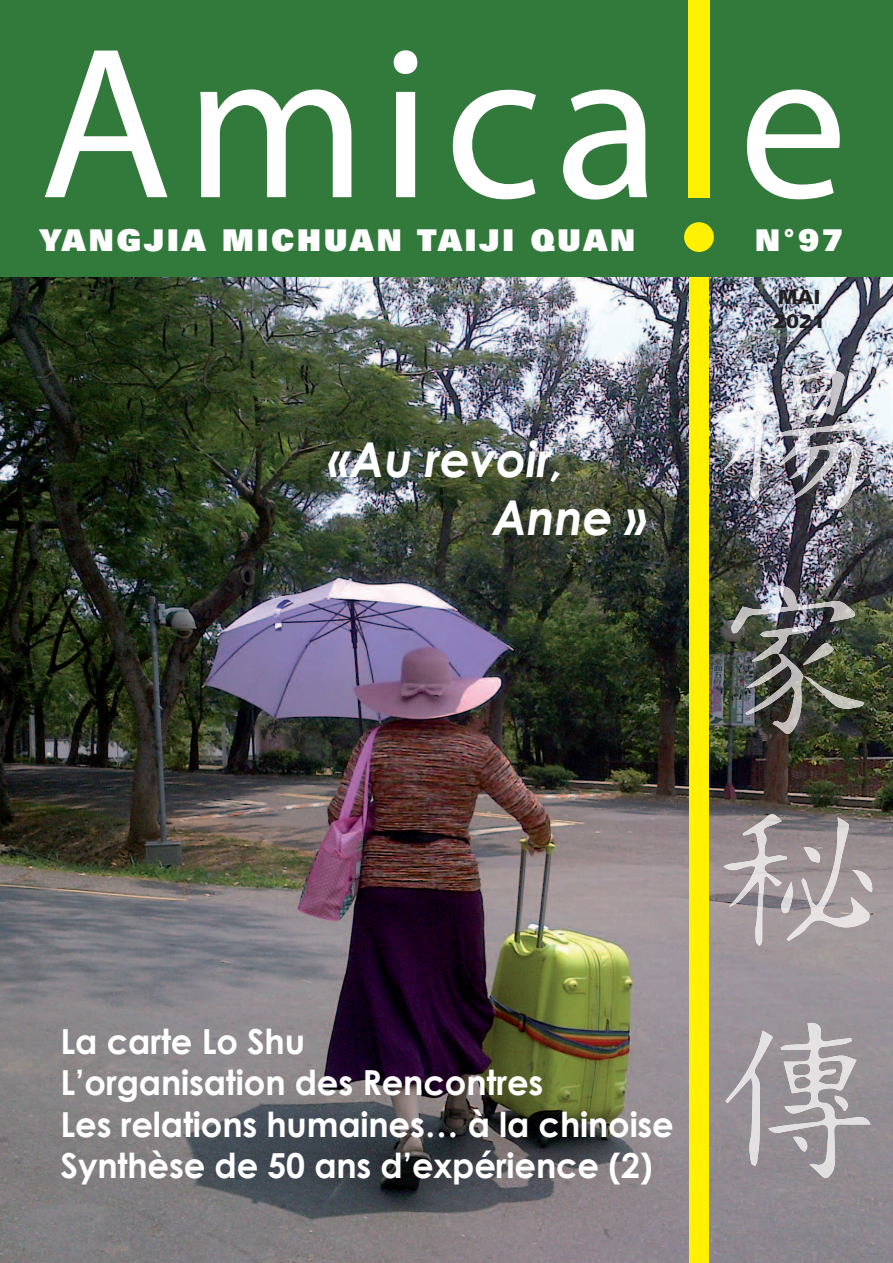
<style>
.page{position:relative;width:893px;height:1263px;background:#fff}
.page>*{position:absolute;margin:0;border:0;box-sizing:border-box;transform-origin:0 0}
.t1{font:217.5px "Myriad Pro";letter-spacing:.06em;color:#fff}
.t2{font:italic 700 48px/57.6px "Century Gothic";letter-spacing:-.005em;color:#fff}
.t3{font:700 34.5px/41.4px "Century Gothic";letter-spacing:-.005em;color:#fff}
.t4{font:900 30px "Univers";letter-spacing:.1em;color:#fff}
.t5{font:900 19.5px/23.4px "Univers";color:#231f20}
</style>
<div class="page">
<img style="left:0;top:276px;width:893px;height:987px">
<div style="left:689px;top:276px;width:20px;height:987px;background:#fff101"></div>
<img style="left:723px;top:372px;width:55px;height:129px">
<svg style="left:764px;top:432px;width:13px;height:11px"></svg>
<img style="left:779px;top:422px;width:93px;height:87px">
<img style="left:792px;top:370px;width:53px;height:47px">
<img style="left:745px;top:626px;width:119px;height:105px">
<img style="left:745px;top:654px;width:58px;height:80px">
<img style="left:731px;top:586px;width:125px;height:47px">
<img style="left:751px;top:626px;width:63px;height:35px">
<img style="left:803px;top:676px;width:61px;height:33px">
<img style="left:869px;top:870px;width:4px;height:22px">
<img style="left:723px;top:814px;width:64px;height:132px">
<img style="left:787px;top:817px;width:82px;height:124px">
<img style="left:781px;top:881px;width:12px;height:32px">
<img style="left:725px;top:1030px;width:43px;height:136px">
<img style="left:768px;top:1023px;width:102px;height:155px">
<div style="left:0;top:0;width:893px;height:276px;background:#317a3b"></div>
<div style="left:688px;top:0;width:22px;height:197px;background:#fff101"></div>
<div style="left:684px;top:222px;width:30px;height:30px;background:#fff101;border-radius:50%"></div>
<h1 class="t1" style="left:39px;top:-10px;width:810px">Amicale</h1>
<p class="t4" style="left:39px;top:221px;width:597px">YANGJIA MICHUAN TAIJI QUAN</p>
<p class="t5" style="left:773px;top:285px;width:54px">MAI<br>2021</p>
<p class="t4" style="left:755px;top:221px;width:90px">N°97</p>
<h2 class="t2" style="left:492px;top:429px;width:156px;text-indent:-164px">«Au revoir,<br>Anne »</h2>
<p class="t3" style="left:61px;top:1020px;width:615px">La carte Lo Shu<br>L’organisation des Rencontres<br>Les relations humaines… à la chinoise<br>Synthèse de 50 ans d’expérience (2)</p>
</div>
